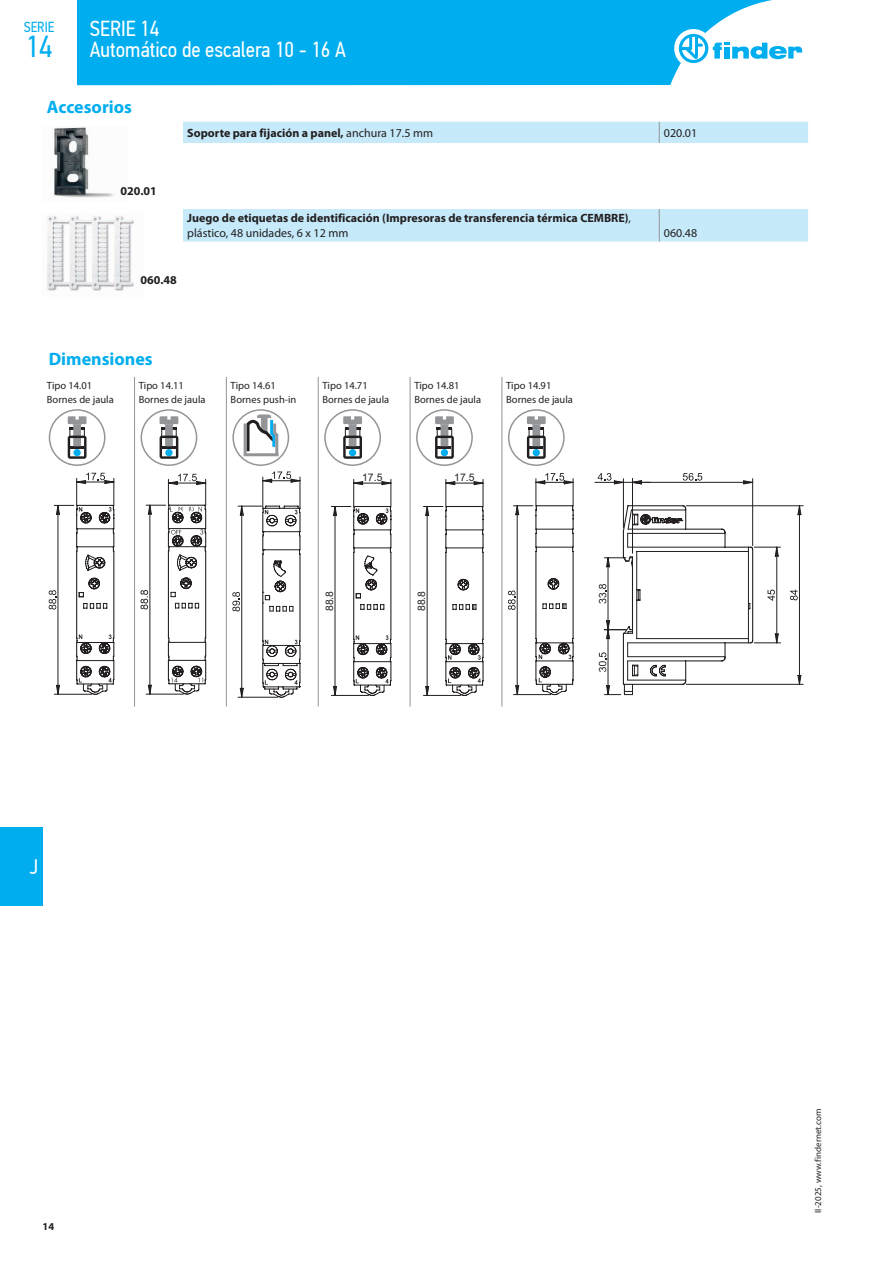
<style>
.page{position:relative;width:893px;height:1263px;background:#fff}
.page>*{position:absolute;margin:0;border:0;box-sizing:border-box;transform-origin:0 0}
.t1{font:30.3px "PF Din Text Cond Pro";color:#00aeef}
.t2{font:21.75px/21px "PF Din Text Cond Pro";color:#fff}
.t3{font:21px "PF Din Text Cond Pro";color:#fff}
.t4{font:700 18px "Myriad Pro";color:#00aeef}
.t5{font:14.55px "PF Din Text Cond Pro";color:#00aeef}
.t6{font:700 12px/15px "Myriad Pro";color:#231f20}
.t7{font:12px "Myriad Pro";color:#231f20}
.t8{font:10.5px/14.2px "Myriad Pro";color:#231f20}
.t9{font:700 10.5px "Myriad Pro";color:#231f20}
.t10{font:10.35px "Arial";letter-spacing:.01em;color:#231f20}
.t11{font:9px "Myriad Pro";color:#231f20}
.s1{font-weight:400}
</style>
<div class="page">
<div style="left:77px;top:0;width:695px;height:85px;background:#00aeef"></div>
<div style="left:674px;top:29px;width:39px;height:39px;background:#fff;border-radius:50%"></div>
<svg style="left:679px;top:34px;width:124px;height:29px"></svg>
<div style="left:0;top:827px;width:43px;height:79px;background:#00aeef"></div>
<hr style="left:134px;top:377px;width:1px;height:32px;background:#939598">
<hr style="left:226px;top:377px;width:1px;height:32px;background:#939598">
<hr style="left:318px;top:377px;width:1px;height:32px;background:#939598">
<hr style="left:410px;top:377px;width:1px;height:32px;background:#939598">
<hr style="left:502px;top:377px;width:1px;height:32px;background:#939598">
<hr style="left:134px;top:409px;width:1px;height:297px;background:#939598">
<hr style="left:226px;top:409px;width:1px;height:297px;background:#939598">
<hr style="left:318px;top:409px;width:1px;height:297px;background:#939598">
<hr style="left:410px;top:409px;width:1px;height:297px;background:#939598">
<hr style="left:502px;top:409px;width:1px;height:297px;background:#939598">
<svg style="left:183px;top:122px;width:625px;height:120px"></svg>
<svg style="left:659px;top:122px;width:1px;height:21px"></svg>
<hr style="left:659px;top:209px;width:1px;height:33px;background:#939598">
<img style="left:54px;top:127px;width:61px;height:71px">
<img style="left:47px;top:215px;width:87px;height:76px">
<div style="left:49px;top:409px;width:56px;height:57px;border:2px solid #939598;border-radius:50%"></div>
<svg style="left:68px;top:416px;width:19px;height:43px"></svg>
<svg style="left:49px;top:473px;width:66px;height:222px"></svg>
<div style="left:141px;top:409px;width:56px;height:57px;border:2px solid #939598;border-radius:50%"></div>
<svg style="left:160px;top:416px;width:18px;height:43px"></svg>
<hr style="left:428px;top:505px;width:1px;height:179px;background:#231f20">
<hr style="left:146px;top:694px;width:37px;height:1px;background:#231f20">
<svg style="left:141px;top:474px;width:66px;height:220px"></svg>
<svg style="left:233px;top:410px;width:55px;height:55px"></svg>
<div style="left:232px;top:409px;width:57px;height:57px;border:2px solid #939598;border-radius:50%"></div>
<svg style="left:242px;top:415px;width:39px;height:44px"></svg>
<hr style="left:263px;top:477px;width:1px;height:32px;background:#231f20">
<hr style="left:300px;top:477px;width:1px;height:32px;background:#231f20">
<svg style="left:263px;top:471px;width:37px;height:11px"></svg>
<hr style="left:263px;top:480px;width:37px;height:1px;background:#231f20">
<svg style="left:232px;top:506px;width:69px;height:192px"></svg>
<div style="left:324px;top:409px;width:57px;height:57px;border:2px solid #939598;border-radius:50%"></div>
<svg style="left:343px;top:416px;width:19px;height:43px"></svg>
<hr style="left:450px;top:479px;width:1px;height:75px;background:#231f20">
<svg style="left:331px;top:479px;width:61px;height:217px"></svg>
<div style="left:416px;top:409px;width:57px;height:57px;border:2px solid #939598;border-radius:50%"></div>
<svg style="left:435px;top:416px;width:19px;height:43px"></svg>
<hr style="left:447px;top:548px;width:35px;height:1px;background:#231f20">
<hr style="left:445px;top:552px;width:1px;height:87px;background:#231f20">
<hr style="left:482px;top:552px;width:2px;height:87px;background:#231f20">
<hr style="left:446px;top:483px;width:37px;height:1px;background:#231f20">
<hr style="left:447px;top:506px;width:35px;height:1px;background:#231f20">
<hr style="left:447px;top:530px;width:35px;height:1px;background:#231f20">
<svg style="left:474px;top:479px;width:10px;height:74px"></svg>
<hr style="left:423px;top:695px;width:38px;height:1px;background:#231f20">
<svg style="left:423px;top:479px;width:32px;height:74px"></svg>
<svg style="left:425px;top:686px;width:4px;height:10px"></svg>
<hr style="left:427px;top:506px;width:1px;height:189px;background:#231f20">
<hr style="left:542px;top:479px;width:1px;height:75px;background:#231f20">
<svg style="left:445px;top:579px;width:39px;height:117px"></svg>
<div style="left:508px;top:409px;width:57px;height:57px;border:2px solid #939598;border-radius:50%"></div>
<svg style="left:527px;top:416px;width:19px;height:43px"></svg>
<hr style="left:535px;top:551px;width:1px;height:88px;background:#231f20">
<hr style="left:573px;top:551px;width:1px;height:88px;background:#231f20">
<hr style="left:686px;top:505px;width:117px;height:1px;background:#231f20">
<hr style="left:686px;top:684px;width:117px;height:1px;background:#231f20">
<svg style="left:790px;top:590px;width:8px;height:10px"></svg>
<svg style="left:798px;top:505px;width:3px;height:10px"></svg>
<svg style="left:798px;top:675px;width:3px;height:9px"></svg>
<hr style="left:799px;top:506px;width:1px;height:178px;background:#231f20">
<hr style="left:513px;top:694px;width:38px;height:1px;background:#231f20">
<svg style="left:508px;top:590px;width:7px;height:20px"></svg>
<svg style="left:513px;top:473px;width:61px;height:79px"></svg>
<svg style="left:516px;top:685px;width:3px;height:10px"></svg>
<hr style="left:517px;top:506px;width:1px;height:189px;background:#231f20">
<hr style="left:623px;top:479px;width:1px;height:48px;background:#231f20">
<svg style="left:598px;top:473px;width:26px;height:11px"></svg>
<hr style="left:595px;top:482px;width:55px;height:1px;background:#231f20">
<hr style="left:632px;top:479px;width:1px;height:74px;background:#231f20">
<hr style="left:752px;top:479px;width:1px;height:67px;background:#231f20">
<svg style="left:683px;top:473px;width:19px;height:8px"></svg>
<svg style="left:633px;top:481px;width:9px;height:3px"></svg>
<svg style="left:743px;top:481px;width:10px;height:3px"></svg>
<hr style="left:632px;top:482px;width:121px;height:1px;background:#231f20">
<svg style="left:599px;top:504px;width:181px;height:191px"></svg>
<svg style="left:535px;top:578px;width:39px;height:117px"></svg>
<p class="t5" style="left:24px;top:19px;width:32px">SERIE</p>
<h1 class="t1" style="left:26px;top:28px;width:28px">14</h1>
<h2 class="t2" style="left:90px;top:18px;width:258px">SERIE 14<br>Automático de escalera 10 - 16 A</h2>
<h3 class="t4" style="left:47px;top:95px;width:87px">Accesorios</h3>
<p class="t6" style="left:187px;top:125px;width:247px">Soporte para fijación a panel, <span class="s1">anchura 17.5 mm</span></p>
<p class="t7" style="left:664px;top:125px;width:35px">020.01</p>
<p class="t6" style="left:120px;top:183px;width:38px">020.01</p>
<p class="t6" style="left:187px;top:210px;width:445px">Juego de etiquetas de identificación (Impresoras de transferencia térmica CEMBRE)<span class="s1">, plástico, 48 unidades, 6 x 12 mm</span></p>
<p class="t6" style="left:140px;top:272px;width:38px">060.48</p>
<p class="t7" style="left:664px;top:226px;width:35px">060.48</p>
<h3 class="t4" style="left:49px;top:347px;width:106px">Dimensiones</h3>
<p class="t8" style="left:47px;top:378px;width:68px">Tipo 14.01<br>Bornes de jaula</p>
<p class="t8" style="left:139px;top:378px;width:68px">Tipo 14.11<br>Bornes de jaula</p>
<p class="t8" style="left:231px;top:378px;width:67px">Tipo 14.61<br>Bornes push-in</p>
<p class="t8" style="left:322px;top:378px;width:68px">Tipo 14.71<br>Bornes de jaula</p>
<p class="t8" style="left:414px;top:378px;width:68px">Tipo 14.81<br>Bornes de jaula</p>
<p class="t8" style="left:506px;top:378px;width:68px">Tipo 14.91<br>Bornes de jaula</p>
<h3 class="t3" style="left:30px;top:855px;width:10px">J</h3>
<p class="t9" style="left:43px;top:1219px;width:13px">14</p>
<p class="t10" style="left:362px;top:471px;width:22px">17.5</p>
<p class="t10" style="left:454px;top:471px;width:22px">17.5</p>
<p class="t10" style="left:323px;top:611px;width:22px;rotate:-90deg">88.8</p>
<p class="t10" style="left:414px;top:605px;width:22px;rotate:-90deg">33.8</p>
<p class="t10" style="left:415px;top:611px;width:22px;rotate:-90deg">88.8</p>
<p class="t11" style="left:812px;top:1213px;width:105px;rotate:-90deg">II-2025, www.findernet.com</p>
</div>
